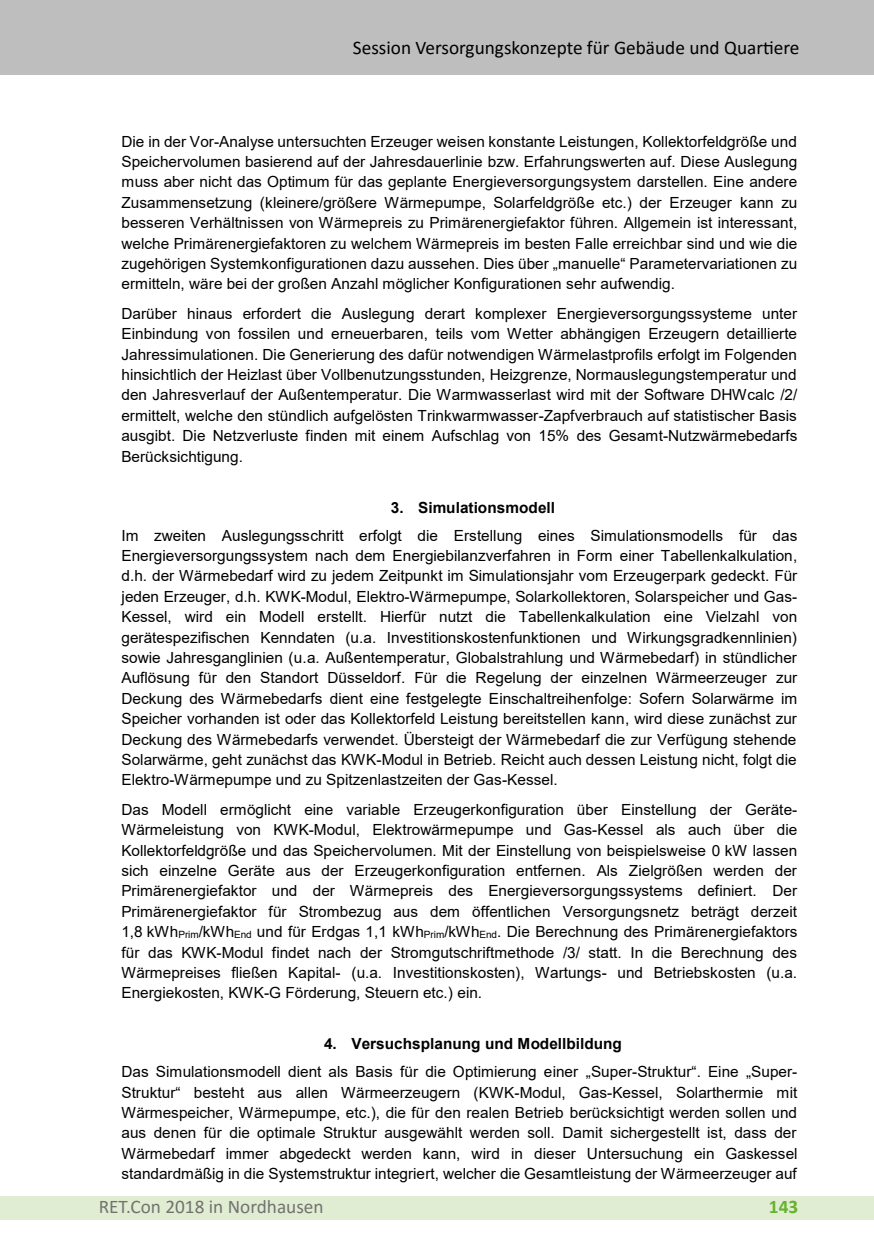
<style>
.page{position:relative;width:874px;height:1241px;background:#fff}
.page>*{position:absolute;margin:0;border:0;box-sizing:border-box;transform-origin:0 0}
.t1{font:19.25px "Calibri";color:#000}
.t2{font:19.25px "Calibri";color:#727271}
.t3{font:700 19.25px "Calibri";color:#65b32e}
.t4{font:15.4px/20.3px "Arial";color:#000;text-align:justify}
.t5{font:700 15.4px "Arial";color:#000}
.s1{font-size:9.97px}
</style>
<div class="page">
<div style="left:0;top:1196px;width:873px;height:23px;background:#e1edd2"></div>
<div style="left:0;top:0;width:873px;height:74px;background:#bebebe"></div>
<p class="t1" style="left:353px;top:34px;width:448px">Session Versorgungskonzepte für Gebäude und Quartiere</p>
<p class="t4" style="left:121px;top:131px;width:677px">Die in der Vor-Analyse untersuchten Erzeuger weisen konstante Leistungen, Kollektorfeldgröße und Speichervolumen basierend auf der Jahresdauerlinie bzw. Erfahrungswerten auf. Diese Auslegung muss aber nicht das Optimum für das geplante Energieversorgungsystem darstellen. Eine andere Zusammensetzung (kleinere/größere Wärmepumpe, Solarfeldgröße etc.) der Erzeuger kann zu besseren Verhältnissen von Wärmepreis zu Primärenergiefaktor führen. Allgemein ist interessant, welche Primärenergiefaktoren zu welchem Wärmepreis im besten Falle erreichbar sind und wie die zugehörigen Systemkonfigurationen dazu aussehen. Dies über „manuelle“ Parametervariationen zu ermitteln, wäre bei der großen Anzahl möglicher Konfigurationen sehr aufwendig.</p>
<p class="t4" style="left:121px;top:303px;width:677px">Darüber hinaus erfordert die Auslegung derart komplexer Energieversorgungssysteme unter Einbindung von fossilen und erneuerbaren, teils vom Wetter abhängigen Erzeugern detaillierte Jahressimulationen. Die Generierung des dafür notwendigen Wärmelastprofils erfolgt im Folgenden hinsichtlich der Heizlast über Vollbenutzungsstunden, Heizgrenze, Normauslegungstemperatur und den Jahresverlauf der Außentemperatur. Die Warmwasserlast wird mit der Software DHWcalc /2/ ermittelt, welche den stündlich aufgelösten Trinkwarmwasser-Zapfverbrauch auf statistischer Basis ausgibt. Die Netzverluste finden mit einem Aufschlag von 15% des Gesamt-Nutzwärmebedarfs Berücksichtigung.</p>
<p class="t5" style="left:390px;top:496px;width:166px">3. Simulationsmodell</p>
<p class="t4" style="left:121px;top:525px;width:677px">Im zweiten Auslegungsschritt erfolgt die Erstellung eines Simulationsmodells für das Energieversorgungssystem nach dem Energiebilanzverfahren in Form einer Tabellenkalkulation, d.h. der Wärmebedarf wird zu jedem Zeitpunkt im Simulationsjahr vom Erzeugerpark gedeckt. Für jeden Erzeuger, d.h. KWK-Modul, Elektro-Wärmepumpe, Solarkollektoren, Solarspeicher und Gas-Kessel, wird ein Modell erstellt. Hierfür nutzt die Tabellenkalkulation eine Vielzahl von gerätespezifischen Kenndaten (u.a. Investitionskostenfunktionen und Wirkungsgradkennlinien) sowie Jahresganglinien (u.a. Außentemperatur, Globalstrahlung und Wärmebedarf) in stündlicher Auflösung für den Standort Düsseldorf. Für die Regelung der einzelnen Wärmeerzeuger zur Deckung des Wärmebedarfs dient eine festgelegte Einschaltreihenfolge: Sofern Solarwärme im Speicher vorhanden ist oder das Kollektorfeld Leistung bereitstellen kann, wird diese zunächst zur Deckung des Wärmebedarfs verwendet. Übersteigt der Wärmebedarf die zur Verfügung stehende Solarwärme, geht zunächst das KWK-Modul in Betrieb. Reicht auch dessen Leistung nicht, folgt die Elektro-Wärmepumpe und zu Spitzenlastzeiten der Gas-Kessel.</p>
<p class="t4" style="left:121px;top:799px;width:677px">Das Modell ermöglicht eine variable Erzeugerkonfiguration über Einstellung der Geräte-Wärmeleistung von KWK-Modul, Elektrowärmepumpe und Gas-Kessel als auch über die Kollektorfeldgröße und das Speichervolumen. Mit der Einstellung von beispielsweise 0 kW lassen sich einzelne Geräte aus der Erzeugerkonfiguration entfernen. Als Zielgrößen werden der Primärenergiefaktor und der Wärmepreis des Energieversorgungssystems definiert. Der Primärenergiefaktor für Strombezug aus dem öffentlichen Versorgungsnetz beträgt derzeit 1,8 kWh<span class="s1">Prim</span>/kWh<span class="s1">End</span> und für Erdgas 1,1 kWh<span class="s1">Prim</span>/kWh<span class="s1">End</span>. Die Berechnung des Primärenergiefaktors für das KWK-Modul findet nach der Stromgutschriftmethode /3/ statt. In die Berechnung des Wärmepreises fließen Kapital- (u.a. Investitionskosten), Wartungs- und Betriebskosten (u.a.<br>Energiekosten, KWK-G Förderung, Steuern etc.) ein.</p>
<p class="t5" style="left:324px;top:1032px;width:299px">4. Versuchsplanung und Modellbildung</p>
<p class="t4" style="left:121px;top:1061px;width:677px">Das Simulationsmodell dient als Basis für die Optimierung einer „Super-Struktur“. Eine „Super-Struktur“ besteht aus allen Wärmeerzeugern (KWK-Modul, Gas-Kessel, Solarthermie mit Wärmespeicher, Wärmepumpe, etc.), die für den realen Betrieb berücksichtigt werden sollen und aus denen für die optimale Struktur ausgewählt werden soll. Damit sichergestellt ist, dass der Wärmebedarf immer abgedeckt werden kann, wird in dieser Untersuchung ein Gaskessel standardmäßig in die Systemstruktur integriert, welcher die Gesamtleistung der Wärmeerzeuger auf</p>
<p class="t2" style="left:99px;top:1193px;width:226px">RET.Con 2018 in Nordhausen</p>
<p class="t3" style="left:768px;top:1192px;width:31px">143</p>
</div>
